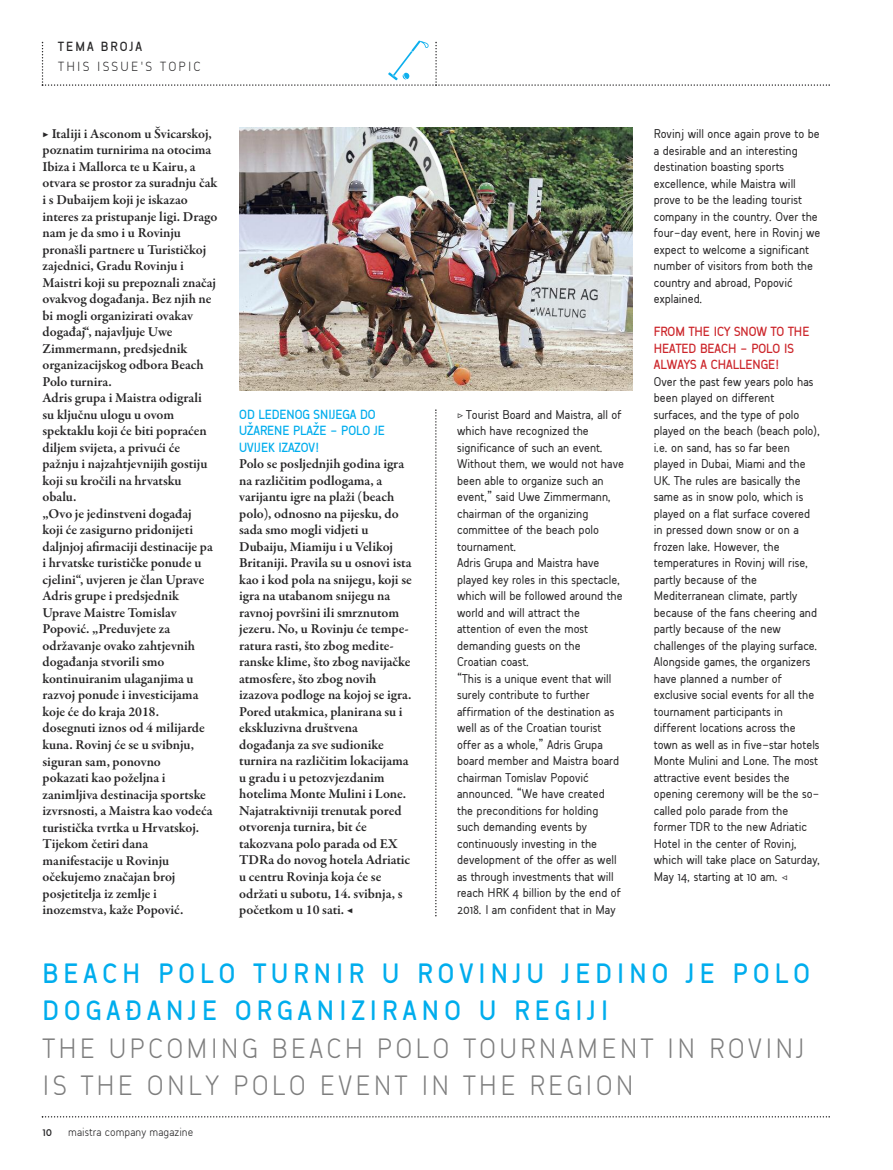
<style>
.page{position:relative;width:893px;height:1170px;background:#fff}
.page>*{position:absolute;margin:0;border:0;box-sizing:border-box;transform-origin:0 0}
.t1{font:30px/37.5px "Tribeca Normal";letter-spacing:.105em;color:#7d7d7d}
.t2{font:700 14.25px/16.5px "Tribeca";color:#cc262b}
.t3{font:700 14.25px/16.5px "Tribeca";color:#00aded}
.t4{font:14.25px/19.5px "Tribeca Normal";letter-spacing:.15em;color:#272627}
.t5{font:600 13.8px/16.5px "Garamond Premr Pro";color:#272627}
.t6{font:500 13.65px/16.5px "Tribeca";color:#272627}
.t7{font:12.75px "Tribeca Normal";color:#272627}
.t8{font:700 12.75px "Tribeca";color:#272627}
.s1{font-family:"Tribeca";font-weight:700}
.s2{font-weight:400}
.s3{font-family:"Garamond Premr Pro";font-size:13.8px}
.s4{font-family:"Garamond Premr Pro";font-weight:600;font-size:13.8px}
.s5{font-family:"Tribeca";font-weight:700;color:#00aded}
</style>
<div class="page">
<svg style="left:435px;top:409px;width:2px;height:507px"></svg>
<img style="left:239px;top:128px;width:393px;height:262px">
<svg style="left:42px;top:1116px;width:788px;height:1px"></svg>
<svg style="left:42px;top:41px;width:788px;height:45px"></svg>
<p class="t4" style="left:58px;top:37px;width:144px"><span class="s1">TEMA BROJA<br></span>THIS ISSUE'S TOPIC</p>
<p class="t5" style="left:43px;top:126px;width:177px"><span class="s2">▶</span> Italiji i Asconom u Švicarskoj, poznatim turnirima na otocima<br>Ibiza i Mallorca te u Kairu, a otvara se prostor za suradnju čak i s Dubaijem koji je iskazao interes za pristupanje ligi. Drago nam je da smo i u Rovinju pronašli partnere u Turističkoj zajednici, Gradu Rovinju i<br>Maistri koji su prepoznali značaj ovakvog događanja. Bez njih ne bi mogli organizirati ovakav događaj“, najavljuje Uwe<br>Zimmermann, predsjednik organizacijskog odbora Beach<br>Polo turnira.<br>Adris grupa i Maistra odigrali<br>su ključnu ulogu u ovom spektaklu koji će biti popraćen diljem svijeta, a privući će pažnju i najzahtjevnijih gostiju koji su kročili na hrvatsku obalu.<br>„Ovo je jedinstveni događaj<br>koji će zasigurno pridonijeti daljnjoj afirmaciji destinacije pa i hrvatske turističke ponude u cjelini“, uvjeren je član Uprave<br>Adris grupe i predsjednik<br>Uprave Maistre Tomislav<br>Popović. „Preduvjete za održavanje ovako zahtjevnih događanja stvorili smo kontinuiranim ulaganjima u razvoj ponude i investicijama koje će do kraja 2018.<br>dosegnuti iznos od 4 milijarde kuna. Rovinj će se u svibnju, siguran sam, ponovno<br>pokazati kao poželjna i zanimljiva destinacija sportske izvrsnosti, a Maistra kao vodeća turistička tvrtka u Hrvatskoj.<br>Tijekom četiri dana manifestacije u Rovinju očekujemo značajan broj posjetitelja iz zemlje i inozemstva, kaže Popović.</p>
<p class="t3" style="left:239px;top:405px;width:147px">OD LEDENOG SNIJEGA DO<br>UŽARENE PLAŽE - POLO JE<br>UVIJEK IZAZOV!</p>
<p class="t5" style="left:239px;top:456px;width:174px">Polo se posljednjih godina igra na različitim podlogama, a varijantu igre na plaži (beach polo), odnosno na pijesku, do sada smo mogli vidjeti u<br>Dubaiju, Miamiju i u Velikoj<br>Britaniji. Pravila su u osnovi ista kao i kod pola na snijegu, koji se igra na utabanom snijegu na ravnoj površini ili smrznutom jezeru. No, u Rovinju će tem pe - ra tura rasti, što zbog medi te&shy;ranske klime, što zbog navijačke atmosfere, što zbog novih izazova podloge na kojoj se igra.<br>Pored utakmica, planirana su i ekskluzivna društvena događanja za sve sudionike turnira na različitim lokacijama u gradu i u petozvjezdanim hotelima Monte Mulini i Lone.<br>Najatraktivniji trenutak pored otvorenja turnira, bit će takozvana polo parada od EX<br>TDRa do novog hotela Adriatic u centru Rovinja koja će se održati u subotu, 14. svibnja, s početkom u 10 sati. ◀</p>
<p class="t6" style="left:457px;top:405px;width:168px"><span class="s3">▷</span> Tourist Board and Maistra, all of which have recognized the significance of such an event.<br>Without them, we would not have been able to organize such an event,” said Uwe Zimmermann, chairman of the organizing committee of the beach polo tournament.<br>Adris Grupa and Maistra have played key roles in this spectacle, which will be followed around the world and will attract the attention of even the most demanding guests on the<br>Croatian coast.<br>“This is a unique event that will surely contribute to further affirmation of the destination as well as of the Croatian tourist offer as a whole,” Adris Grupa board member and Maistra board chairman Tomislav PopoviÊ announced. “We have created the preconditions for holding such demanding events by continuously investing in the development of the offer as well as through investments that will reach HRK 4 billion by the end of<br>2018. I am confident that in May</p>
<p class="t6" style="left:654px;top:125px;width:168px">Rovinj will once again prove to be a desirable and an interesting destination boasting sports excellence, while Maistra will prove to be the leading tourist company in the country. Over the four-day event, here in Rovinj we expect to welcome a significant number of visitors from both the country and abroad, PopoviÊ explained.</p>
<p class="t2" style="left:654px;top:323px;width:157px">FROM THE ICY SNOW TO THE<br>HEATED BEACH - POLO IS<br>ALWAYS A CHALLENGE!</p>
<p class="t6" style="left:654px;top:372px;width:168px">Over the past few years polo has been played on different surfaces, and the type of polo played on the beach (beach polo), i.e. on sand, has so far been played in Dubai, Miami and the<br>UK. The rules are basically the same as in snow polo, which is played on a flat surface covered in pressed down snow or on a frozen lake. However, the temperatures in Rovinj will rise, partly because of the<br>Mediterranean climate, partly because of the fans cheering and partly because of the new challenges of the playing surface.<br>Alongside games, the organizers have planned a number of exclusive social events for all the tournament participants in different locations across the town as well as in five-star hotels<br>Monte Mulini and Lone. The most attractive event besides the opening ceremony will be the so&shy;called polo parade from the former TDR to the new Adriatic<br>Hotel in the center of Rovinj, which will take place on Saturday,<br>May 14, starting at 10 am. <span class="s4">◁</span></p>
<p class="t1" style="left:43px;top:953px;width:769px"><span class="s5">BEACH POLO TURNIR U ROVINJU JEDINO JE POLO DOGAÐANJE ORGANIZIRANO U REGIJI<br></span>THE UPCOMING BEACH POLO TOURNAMENT IN ROVINJ IS THE ONLY POLO EVENT IN THE REGION</p>
<p class="t8" style="left:43px;top:1124px;width:11px">10</p>
<p class="t7" style="left:68px;top:1124px;width:127px">maistra company magazine</p>
</div>
